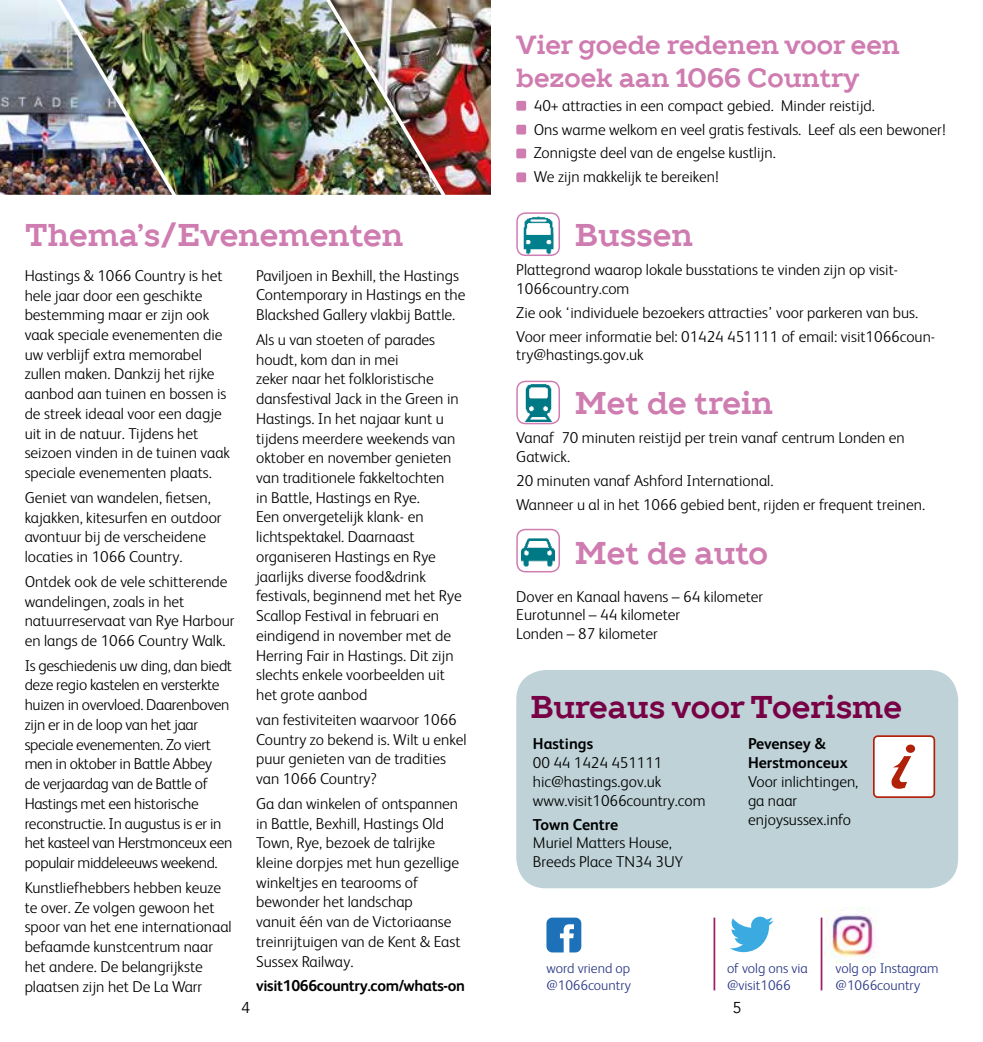
<style>
.page{position:relative;width:983px;height:1042px;background:#fff}
.page>*{position:absolute;margin:0;border:0;box-sizing:border-box;transform-origin:0 0}
.t1{font:700 31.5px "TT Slabs";color:#cf7cb1}
.t2{font:700 31.5px "TT Slabs";color:#780145}
.t3{font:700 26.25px/33.2px "TT Slabs";color:#cf7cb1}
.t4{font:300 15.75px/19.8px "FS Albert";color:#000}
.t5{font:300 15.75px/19.8px "FS Albert";letter-spacing:-.02em;color:#000}
.t6{font:700 15.75px/18.9px "FS Albert";letter-spacing:-.01em;color:#000}
.t7{font:15.75px "Avenir";color:#000}
.t8{font:300 14px/16.8px "FS Albert";color:#283583}
</style>
<div class="page">
<img style="left:0;top:0;width:52px;height:195px">
<img style="left:441px;top:0;width:50px;height:195px">
<div style="left:516px;top:670px;width:441px;height:218px;background:#bed2d8;border-radius:30px"></div>
<svg style="left:730px;top:916px;width:43px;height:36px"></svg>
<img style="left:824px;top:907px;width:52px;height:55px">
<svg style="left:546px;top:917px;width:35px;height:35px"></svg>
<div style="left:873px;top:736px;width:61px;height:61px;background:#fff;border-radius:4px"></div>
<svg style="left:891px;top:756px;width:19px;height:33px"></svg>
<svg style="left:905px;top:744px;width:9px;height:9px"></svg>
<div style="left:872px;top:735px;width:62px;height:63px;border:2px solid #b12009;border-radius:4px"></div>
<div style="left:516px;top:101px;width:10px;height:10px;background:#cf7cb1;border-radius:2px"></div>
<div style="left:516px;top:125px;width:10px;height:10px;background:#cf7cb1;border-radius:2px"></div>
<div style="left:516px;top:149px;width:10px;height:9px;background:#cf7cb1;border-radius:2px"></div>
<div style="left:516px;top:172px;width:10px;height:10px;background:#cf7cb1;border-radius:2px"></div>
<img style="left:518px;top:214px;width:41px;height:41px">
<div style="left:516px;top:212px;width:44px;height:44px;border:1px solid #cf7cb1;border-radius:8px"></div>
<img style="left:519px;top:384px;width:38px;height:38px">
<div style="left:516px;top:381px;width:44px;height:43px;border:1px solid #cf7cb1;border-radius:8px"></div>
<img style="left:521px;top:538px;width:33px;height:29px">
<div style="left:516px;top:529px;width:44px;height:43px;border:1px solid #cf7cb1;border-radius:8px"></div>
<hr style="left:713px;top:917px;width:2px;height:73px;background:#9b2162">
<hr style="left:820px;top:917px;width:2px;height:73px;background:#9b2162">
<img style="left:52px;top:0;width:9px;height:195px">
<img style="left:61px;top:0;width:380px;height:195px">
<h1 class="t1" style="left:25px;top:213px;width:380px">Thema’s/Evenementen</h1>
<p class="t4" style="left:25px;top:265px;width:207px">Hastings &amp; 1066 Country is het hele jaar door een geschikte bestemming maar er zijn ook vaak speciale evenementen die uw verblijf extra memorabel zullen maken. Dankzij het rijke aanbod aan tuinen en bossen is de streek ideaal voor een dagje uit in de natuur. Tijdens het seizoen vinden in de tuinen vaak speciale evenementen plaats.</p>
<p class="t4" style="left:25px;top:487px;width:198px">Geniet van wandelen, fietsen, kajakken, kitesurfen en outdoor avontuur bij de verscheidene locaties in 1066 Country.</p>
<p class="t4" style="left:25px;top:571px;width:211px">Ontdek ook de vele schitterende wandelingen, zoals in het natuurreservaat van Rye Harbour en langs de 1066 Country Walk.</p>
<p class="t5" style="left:25px;top:655px;width:209px">Is geschiedenis uw ding, dan biedt deze regio kastelen en versterkte huizen in overvloed. Daarenboven zijn er in de loop van het jaar speciale evenementen. Zo viert men in oktober in Battle Abbey<br>de verjaardag van de Battle of<br>Hastings met een historische reconstructie. In augustus is er in het kasteel van Herstmonceux een populair middeleeuws weekend.</p>
<p class="t4" style="left:25px;top:877px;width:208px">Kunstliefhebbers hebben keuze te over. Ze volgen gewoon het spoor van het ene internationaal befaamde kunstcentrum naar het andere. De belangrijkste plaatsen zijn het De La Warr</p>
<p class="t4" style="left:256px;top:265px;width:211px">Paviljoen in Bexhill, the Hastings<br>Contemporary in Hastings en the<br>Blackshed Gallery vlakbij Battle.</p>
<p class="t4" style="left:256px;top:329px;width:207px">Als u van stoeten of parades houdt, kom dan in mei<br>zeker naar het folkloristische dansfestival Jack in the Green in<br>Hastings. In het najaar kunt u tijdens meerdere weekends van oktober en november genieten van traditionele fakkeltochten<br>in Battle, Hastings en Rye.<br>Een onvergetelijk klank- en lichtspektakel. Daarnaast organiseren Hastings en Rye jaarlijks diverse food&amp;drink festivals, beginnend met het Rye<br>Scallop Festival in februari en eindigend in november met de<br>Herring Fair in Hastings. Dit zijn slechts enkele voorbeelden uit het grote aanbod</p>
<p class="t4" style="left:256px;top:709px;width:212px">van festiviteiten waarvoor 1066<br>Country zo bekend is. Wilt u enkel puur genieten van de tradities van 1066 Country?</p>
<p class="t4" style="left:256px;top:793px;width:206px">Ga dan winkelen of ontspannen in Battle, Bexhill, Hastings Old<br>Town, Rye, bezoek de talrijke kleine dorpjes met hun gezellige winkeltjes en tearooms of bewonder het landschap<br>vanuit één van de Victoriaanse treinrijtuigen van de Kent &amp; East<br>Sussex Railway.</p>
<p class="t6" style="left:256px;top:976px;width:210px">visit1066country.com/whats-on</p>
<h2 class="t3" style="left:516px;top:28px;width:385px">Vier goede redenen voor een bezoek aan 1066 Country</h2>
<p class="t4" style="left:533px;top:93px;width:413px;line-height:23.8px">40+ attracties in een compact gebied. Minder reistijd.<br>Ons warme welkom en veel gratis festivals. Leef als een bewoner!<br>Zonnigste deel van de engelse kustlijn.<br>We zijn makkelijk te bereiken!</p>
<h1 class="t1" style="left:574px;top:213px;width:119px">Bussen</h1>
<p class="t4" style="left:516px;top:259px;width:383px;line-height:18.9px">Plattegrond waarop lokale busstations te vinden zijn op visit-<br>1066country.com</p>
<p class="t4" style="left:516px;top:300px;width:420px;line-height:23.8px">Zie ook ‘individuele bezoekers attracties’ voor parkeren van bus.<br>Voor meer informatie bel: 01424 451111 of email: visit1066coun-</p>
<p class="t4" style="left:516px;top:344px;width:129px">try@hastings.gov.uk</p>
<h1 class="t1" style="left:574px;top:382px;width:200px">Met de trein</h1>
<p class="t4" style="left:516px;top:428px;width:390px;line-height:18.9px">Vanaf 70 minuten reistijd per trein vanaf centrum Londen en<br>Gatwick.</p>
<p class="t4" style="left:516px;top:468px;width:410px;line-height:23.8px">20 minuten vanaf Ashford International.<br>Wanneer u al in het 1066 gebied bent, rijden er frequent treinen.</p>
<h1 class="t1" style="left:574px;top:531px;width:195px">Met de auto</h1>
<p class="t4" style="left:516px;top:586px;width:248px;line-height:18.9px">Dover en Kanaal havens – 64 kilometer<br>Eurotunnel – 44 kilometer<br>Londen – 87 kilometer</p>
<h1 class="t2" style="left:530px;top:685px;width:373px">Bureaus voor Toerisme</h1>
<p class="t6" style="left:532px;top:733px;width:62px">Hastings</p>
<p class="t4" style="left:532px;top:752px;width:174px;line-height:18.9px">00 44 1424 451111 hic@hastings.gov.uk www.visit1066country.com</p>
<p class="t6" style="left:532px;top:814px;width:87px">Town Centre</p>
<p class="t4" style="left:532px;top:833px;width:152px;line-height:18.9px">Muriel Matters House,<br>Breeds Place TN34 3UY</p>
<p class="t6" style="left:747px;top:733px;width:101px">Pevensey &amp;<br>Herstmonceux</p>
<p class="t4" style="left:747px;top:771px;width:112px;line-height:18.9px">Voor inlichtingen, ga naar enjoysussex.info</p>
<p class="t8" style="left:546px;top:959px;width:86px">word vriend op @1066country</p>
<p class="t8" style="left:726px;top:959px;width:82px">of volg ons via @visit1066</p>
<p class="t8" style="left:835px;top:959px;width:104px">volg op Instagram @1066country</p>
<p class="t7" style="left:241px;top:998px;width:10px">4</p>
<p class="t7" style="left:732px;top:998px;width:10px">5</p>
</div>
